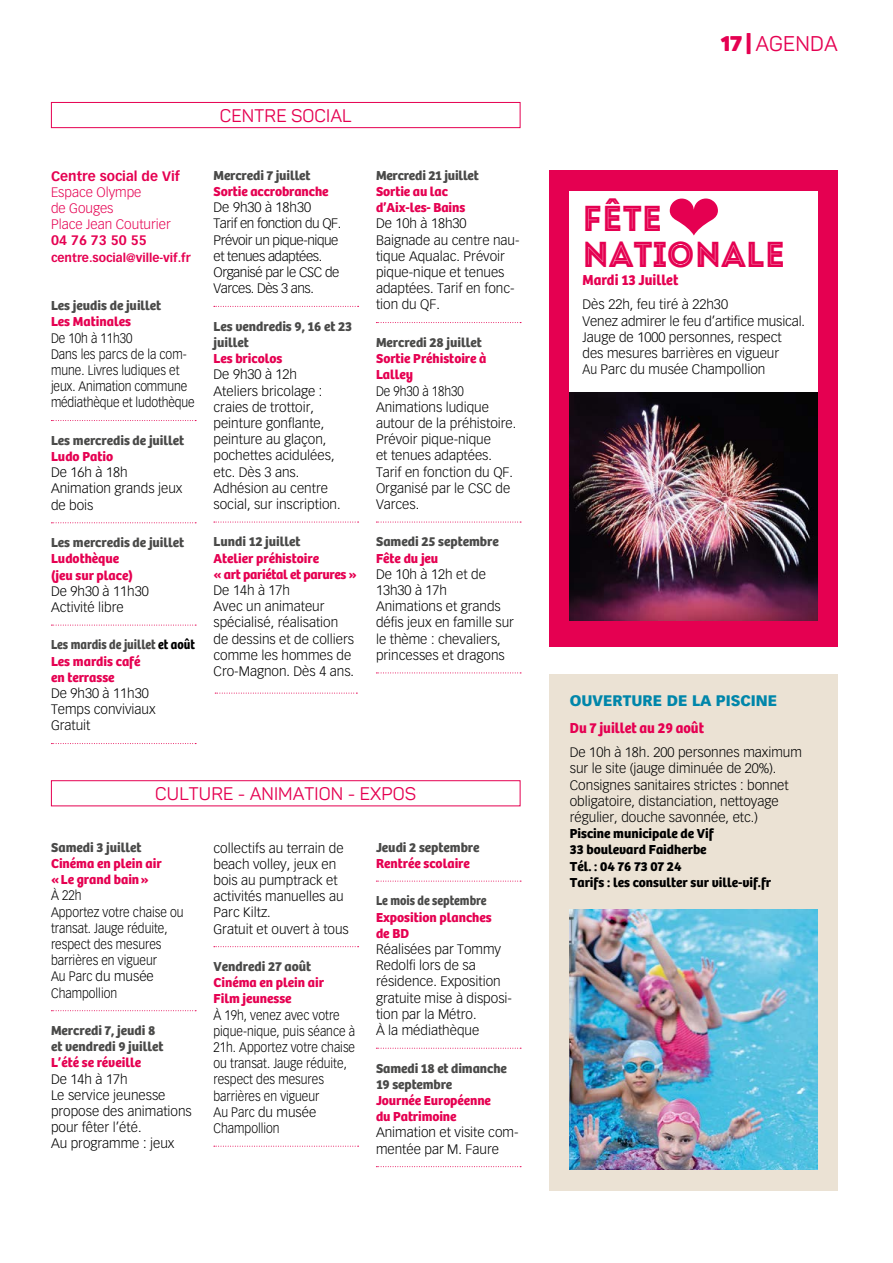
<style>
.page{position:relative;width:893px;height:1263px;background:#fff}
.page>*{position:absolute;margin:0;border:0;box-sizing:border-box;transform-origin:0 0}
.t1{font:36px/36px "Intro Demo Black Caps Inline";color:#e50051;scale:.95 1}
.t2{font:21px "Panton";letter-spacing:.01em;color:#e50051}
.t3{font:18px "Panton";letter-spacing:.01em;color:#e50051}
.t4{font:700 15px "Bree";color:#e50051;scale:.95 1}
.t5{font:900 15px "Vectora LT Std";color:#0086aa}
.t6{font:300 13.5px/16.2px "Vectora LT Std";color:#000}
.t7{font:300 13.5px/16.2px "Vectora LT Std";color:#000;scale:.9 1}
.t8{font:700 13.5px/16.2px "Bree";color:#e50051}
.t9{font:700 13.5px/16.2px "Bree";color:#4a4a49}
.t10{font:300 13.5px/16.2px "Vectora LT Std";letter-spacing:-.03em;color:#000}
.t11{font:700 13.5px/16.2px "Bree";color:#000}
.t12{font:300 13.5px/16.2px "Vectora LT Std";color:#e50051}
.t13{font:700 13.5px "Vectora LT Std";color:#e50051}
.t14{font:700 13.5px "Bree";color:#4a4a49;scale:.9 1}
.t15{font:700 12px "Vectora LT Std";color:#e50051}
.s1{color:#4a4a49}
.s2{color:#000}
.s3{font-weight:900}
</style>
<div class="page">
<div style="left:550px;top:674px;width:288px;height:517px;background:#ebe2d4"></div>
<div style="left:51px;top:102px;width:469px;height:26px;border:1px solid #e50051"></div>
<div style="left:51px;top:780px;width:469px;height:26px;border:1px solid #e50051"></div>
<div style="left:550px;top:170px;width:288px;height:476px;background:#e50051"></div>
<div style="left:570px;top:191px;width:248px;height:430px;background:#fff"></div>
<svg style="left:670px;top:198px;width:48px;height:37px"></svg>
<img style="left:570px;top:392px;width:248px;height:229px">
<svg style="left:51px;top:420px;width:145px;height:1px"></svg>
<svg style="left:51px;top:522px;width:145px;height:1px"></svg>
<svg style="left:51px;top:625px;width:145px;height:1px"></svg>
<svg style="left:51px;top:743px;width:145px;height:1px"></svg>
<svg style="left:214px;top:306px;width:145px;height:1px"></svg>
<svg style="left:214px;top:522px;width:145px;height:1px"></svg>
<svg style="left:376px;top:322px;width:145px;height:1px"></svg>
<svg style="left:376px;top:522px;width:145px;height:1px"></svg>
<svg style="left:376px;top:672px;width:145px;height:1px"></svg>
<svg style="left:51px;top:1010px;width:145px;height:1px"></svg>
<svg style="left:214px;top:946px;width:145px;height:1px"></svg>
<svg style="left:214px;top:1146px;width:145px;height:1px"></svg>
<svg style="left:376px;top:881px;width:145px;height:1px"></svg>
<svg style="left:376px;top:1048px;width:145px;height:1px"></svg>
<svg style="left:376px;top:1166px;width:145px;height:1px"></svg>
<img style="left:570px;top:910px;width:248px;height:260px">
<svg style="left:215px;top:693px;width:142px;height:1px"></svg>
<h3 class="t3" style="left:220px;top:104px;width:133px">CENTRE SOCIAL</h3>
<p class="t13" style="left:51px;top:168px;width:130px">Centre social de Vif</p>
<p class="t12" style="left:51px;top:184px;width:121px">Espace Olympe<br>de Gouges<br>Place Jean Couturier</p>
<p class="t13" style="left:51px;top:232px;width:97px">04 76 73 50 55</p>
<p class="t15" style="left:51px;top:250px;width:141px">centre.social@ville-vif.fr</p>
<p class="t9" style="left:51px;top:298px;width:112px">Les jeudis de juillet</p>
<p class="t8" style="left:51px;top:314px;width:81px">Les Matinales</p>
<p class="t7" style="left:51px;top:330px;width:161px">De 10h à 11h30<br>Dans les parcs de la com&shy;mune. Livres ludiques et jeux. Animation commune médiathèque et ludothèque</p>
<p class="t9" style="left:51px;top:432px;width:135px">Les mercredis de juillet</p>
<p class="t8" style="left:51px;top:449px;width:64px">Ludo Patio</p>
<p class="t6" style="left:51px;top:465px;width:133px">De 16h à 18h<br>Animation grands jeux de bois</p>
<p class="t9" style="left:51px;top:535px;width:135px">Les mercredis de juillet</p>
<p class="t8" style="left:51px;top:551px;width:83px">Ludothèque (jeu sur place)</p>
<p class="t6" style="left:51px;top:583px;width:99px">De 9h30 à 11h30<br>Activité libre</p>
<p class="t8" style="left:51px;top:637px;width:145px"><span class="s1">Les mardis de juillet</span> <span class="s2">et août<br></span>Les mardis café<br>en terrasse</p>
<p class="t6" style="left:51px;top:685px;width:106px">De 9h30 à 11h30<br>Temps conviviaux<br>Gratuit</p>
<p class="t9" style="left:213px;top:167px;width:99px">Mercredi 7 juillet</p>
<p class="t8" style="left:213px;top:184px;width:117px">Sortie accrobranche</p>
<p class="t10" style="left:213px;top:199px;width:129px">De 9h30 à 18h30<br>Tarif en fonction du QF.<br>Prévoir un pique-nique et tenues adaptées.<br>Organisé par le CSC de<br>Varces. Dès 3 ans.</p>
<p class="t9" style="left:213px;top:318px;width:140px">Les vendredis 9, 16 et 23 juillet</p>
<p class="t8" style="left:213px;top:351px;width:70px">Les bricolos</p>
<p class="t6" style="left:213px;top:367px;width:129px">De 9h30 à 12h<br>Ateliers bricolage : craies de trottoir, peinture gonflante, peinture au glaçon, pochettes acidulées, etc. Dès 3 ans.<br>Adhésion au centre social, sur inscription.</p>
<p class="t9" style="left:213px;top:534px;width:88px">Lundi 12 juillet</p>
<p class="t8" style="left:213px;top:550px;width:145px">Atelier préhistoire<br>« art pariétal et parures »</p>
<p class="t6" style="left:213px;top:582px;width:142px">De 14h à 17h<br>Avec un animateur spécialisé, réalisation de dessins et de colliers comme les hommes de<br>Cro-Magnon. Dès 4 ans.</p>
<p class="t9" style="left:376px;top:167px;width:104px">Mercredi 21 juillet</p>
<p class="t8" style="left:376px;top:184px;width:91px">Sortie au lac d’Aix-les- Bains</p>
<p class="t6" style="left:376px;top:216px;width:145px">De 10h à 18h30<br>Baignade au centre nau&shy;tique Aqualac. Prévoir pique-nique et tenues adaptées. Tarif en fonc&shy;tion du QF.</p>
<p class="t9" style="left:376px;top:334px;width:107px">Mercredi 28 juillet</p>
<p class="t8" style="left:376px;top:351px;width:112px">Sortie Préhistoire à<br>Lalley</p>
<p class="t7" style="left:376px;top:383px;width:157px">De 9h30 à 18h30<br>Animations ludique autour de la préhistoire.<br>Prévoir pique-nique<br>et tenues adaptées.<br>Tarif en fonction du QF.<br>Organisé par le CSC de<br>Varces.</p>
<p class="t9" style="left:376px;top:534px;width:124px">Samedi 25 septembre</p>
<p class="t8" style="left:376px;top:550px;width:64px">Fête du jeu</p>
<p class="t6" style="left:376px;top:566px;width:140px">De 10h à 12h et de<br>13h30 à 17h<br>Animations et grands défis jeux en famille sur le thème : chevaliers, princesses et dragons</p>
<h3 class="t3" style="left:155px;top:783px;width:262px">CULTURE - ANIMATION - EXPOS</h3>
<p class="t9" style="left:51px;top:839px;width:92px">Samedi 3 juillet</p>
<p class="t8" style="left:51px;top:855px;width:112px">Cinéma en plein air «Le grand bain»</p>
<p class="t7" style="left:51px;top:888px;width:149px">À 22h<br>Apportez votre chaise ou transat. Jauge réduite, respect des mesures barrières en vigueur<br>Au Parc du musée<br>Champollion</p>
<p class="t9" style="left:51px;top:1022px;width:114px">Mercredi 7, jeudi 8 et vendredi 9 juillet</p>
<p class="t8" style="left:51px;top:1055px;width:92px">L’été se réveille</p>
<p class="t6" style="left:51px;top:1071px;width:142px">De 14h à 17h<br>Le service jeunesse propose des animations pour fêter l’été.<br>Au programme : jeux</p>
<p class="t6" style="left:213px;top:840px;width:137px">collectifs au terrain de beach volley, jeux en bois au pumptrack et activités manuelles au<br>Parc Kiltz.<br>Gratuit et ouvert à tous</p>
<p class="t9" style="left:213px;top:958px;width:99px">Vendredi 27 août</p>
<p class="t8" style="left:213px;top:975px;width:112px">Cinéma en plein air<br>Film jeunesse</p>
<p class="t7" style="left:213px;top:1007px;width:159px">À 19h, venez avec votre pique-nique, puis séance à<br>21h. Apportez votre chaise ou transat. Jauge réduite, respect des mesures barrières en vigueur<br>Au Parc du musée<br>Champollion</p>
<p class="t9" style="left:376px;top:839px;width:105px">Jeudi 2 septembre</p>
<p class="t8" style="left:376px;top:855px;width:95px">Rentrée scolaire</p>
<p class="t14" style="left:376px;top:893px;width:124px">Le mois de septembre</p>
<p class="t8" style="left:376px;top:909px;width:117px">Exposition planches de BD</p>
<p class="t6" style="left:376px;top:941px;width:138px">Réalisées par Tommy<br>Redolfi lors de sa résidence. Exposition gratuite mise à disposi&shy;tion par la Métro.<br>À la médiathèque</p>
<p class="t9" style="left:376px;top:1060px;width:132px">Samedi 18 et dimanche<br>19 septembre</p>
<p class="t8" style="left:376px;top:1092px;width:116px">Journée Européenne du Patrimoine</p>
<p class="t6" style="left:376px;top:1124px;width:144px">Animation et visite com&shy;mentée par M. Faure</p>
<h2 class="t2" style="left:721px;top:30px;width:118px"><span class="s3">17 |</span> AGENDA</h2>
<h1 class="t1" style="left:583px;top:200px;width:215px">FÊTE<br>NATIONALE</h1>
<p class="t4" style="left:583px;top:271px;width:102px">Mardi 13 Juillet</p>
<p class="t6" style="left:583px;top:297px;width:224px">Dès 22h, feu tiré à 22h30<br>Venez admirer le feu d’artifice musical.<br>Jauge de 1000 personnes, respect des mesures barrières en vigueur<br>Au Parc du musée Champollion</p>
<p class="t5" style="left:570px;top:691px;width:209px">OUVERTURE DE LA PISCINE</p>
<p class="t4" style="left:570px;top:718px;width:143px">Du 7 juillet au 29 août</p>
<p class="t6" style="left:570px;top:744px;width:234px">De 10h à 18h. 200 personnes maximum sur le site (jauge diminuée de 20%).<br>Consignes sanitaires strictes : bonnet obligatoire, distanciation, nettoyage régulier, douche savonnée, etc.)</p>
<p class="t11" style="left:570px;top:826px;width:203px">Piscine municipale de Vif<br>33 boulevard Faidherbe<br>Tél. : 04 76 73 07 24<br>Tarifs : les consulter sur ville-vif.fr</p>
</div>
